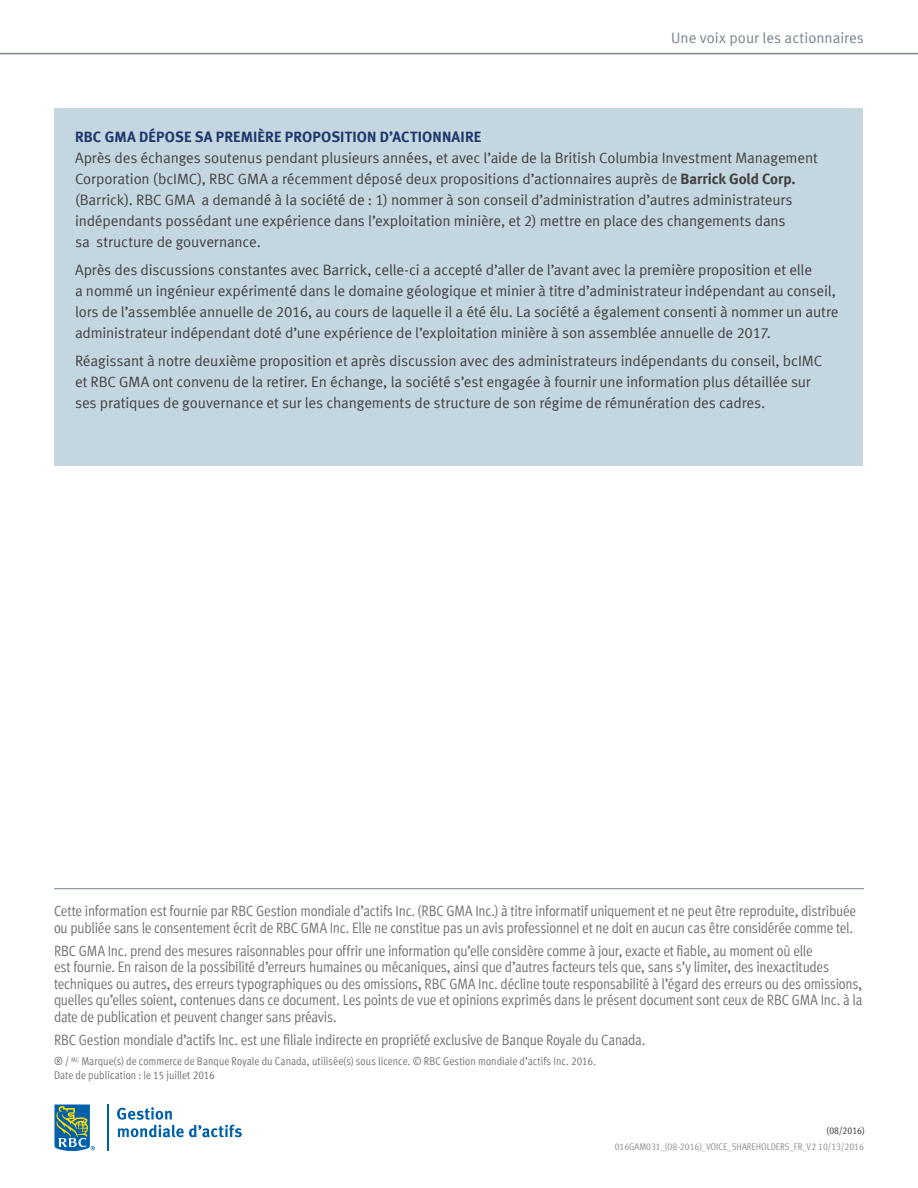
<style>
.page{position:relative;width:918px;height:1188px;background:#fff}
.page>*{position:absolute;margin:0;border:0;box-sizing:border-box;transform-origin:0 0}
.t1{font:15px/21px "Meta Normal LF";letter-spacing:-.01em;color:#414042}
.t2{font:15px/16.5px "Meta Cond Normal LF";letter-spacing:-.015em;color:#6d6e71}
.t3{font:15px "Meta Bold LF";letter-spacing:.01em;color:#1f376c}
.t4{font:15px "Meta Normal LF";color:#778591}
.t5{font:11.25px/13.5px "Meta Cond Normal LF";letter-spacing:.005em;color:#6d6e71}
.t6{font:9.75px "Meta Cond Book LF";color:#939598}
.t7{font:9.75px "Meta Cond Book LF";color:#414042}
.s1{font-family:"Meta Bold LF"}
</style>
<div class="page">
<svg style="left:54px;top:1105px;width:41px;height:46px"></svg>
<hr style="left:108px;top:1104px;width:1px;height:47px;background:#0060a9">
<svg style="left:117px;top:1107px;width:125px;height:30px"></svg>
<hr style="left:54px;top:888px;width:810px;height:1px;background:#778591">
<hr style="left:0;top:53px;width:918px;height:1px;background:#778591">
<div style="left:55px;top:108px;width:808px;height:358px;background:#c4d7e0"></div>
<p class="t4" style="left:671px;top:29px;width:194px">Une voix pour les actionnaires</p>
<p class="t3" style="left:75px;top:128px;width:408px">RBC GMA DÉPOSE SA PREMIÈRE PROPOSITION D’ACTIONNAIRE</p>
<p class="t1" style="left:75px;top:147px;width:744px">Après des échanges soutenus pendant plusieurs années, et avec l’aide de la British Columbia Investment Management Corporation (bcIMC), RBC GMA a récemment déposé deux propositions d’actionnaires auprès de <span class="s1">Barrick Gold Corp. </span>(Barrick). RBC GMA a demandé à la société de : 1) nommer à son conseil d’administration d’autres administrateurs indépendants possédant une expérience dans l’exploitation minière, et 2) mettre en place des changements dans<br>sa structure de gouvernance.</p>
<p class="t1" style="left:75px;top:259px;width:765px">Après des discussions constantes avec Barrick, celle-ci a accepté d’aller de l’avant avec la première proposition et elle<br>a nommé un ingénieur expérimenté dans le domaine géologique et minier à titre d’administrateur indépendant au conseil, lors de l’assemblée annuelle de 2016, au cours de laquelle il a été élu. La société a également consenti à nommer un autre administrateur indépendant doté d’une expérience de l’exploitation minière à son assemblée annuelle de 2017.</p>
<p class="t1" style="left:75px;top:350px;width:749px">Réagissant à notre deuxième proposition et après discussion avec des administrateurs indépendants du conseil, bcIMC et RBC GMA ont convenu de la retirer. En échange, la société s’est engagée à fournir une information plus détaillée sur ses pratiques de gouvernance et sur les changements de structure de son régime de rémunération des cadres.</p>
<p class="t2" style="left:54px;top:903px;width:804px">Cette information est fournie par RBC Gestion mondiale d’actifs Inc. (RBC GMA Inc.) à titre informatif uniquement et ne peut être reproduite, distribuée ou publiée sans le consentement écrit de RBC GMA Inc. Elle ne constitue pas un avis professionnel et ne doit en aucun cas être considérée comme tel.</p>
<p class="t2" style="left:54px;top:942px;width:810px">RBC GMA Inc. prend des mesures raisonnables pour offrir une information qu’elle considère comme à jour, exacte et fiable, au moment où elle<br>est fournie. En raison de la possibilité d’erreurs humaines ou mécaniques, ainsi que d’autres facteurs tels que, sans s’y limiter, des inexactitudes techniques ou autres, des erreurs typographiques ou des omissions, RBC GMA Inc. décline toute responsabilité à l’égard des erreurs ou des omissions, quelles qu’elles soient, contenues dans ce document. Les points de vue et opinions exprimés dans le présent document sont ceux de RBC GMA Inc. à la date de publication et peuvent changer sans préavis.</p>
<p class="t2" style="left:54px;top:1032px;width:593px">RBC Gestion mondiale d’actifs Inc. est une filiale indirecte en propriété exclusive de Banque Royale du Canada.</p>
<p class="t5" style="left:54px;top:1055px;width:544px">® / <sup>MC</sup> Marque(s) de commerce de Banque Royale du Canada, utilisée(s) sous licence. © RBC Gestion mondiale d’actifs Inc. 2016.<br>Date de publication : le 15 juillet 2016</p>
<p class="t7" style="left:827px;top:1125px;width:39px">(08/2016)</p>
<p class="t6" style="left:615px;top:1141px;width:251px">016GAM031_(08-2016)_VOICE_SHAREHOLDERS_FR_V2 10/13/2016</p>
</div>
